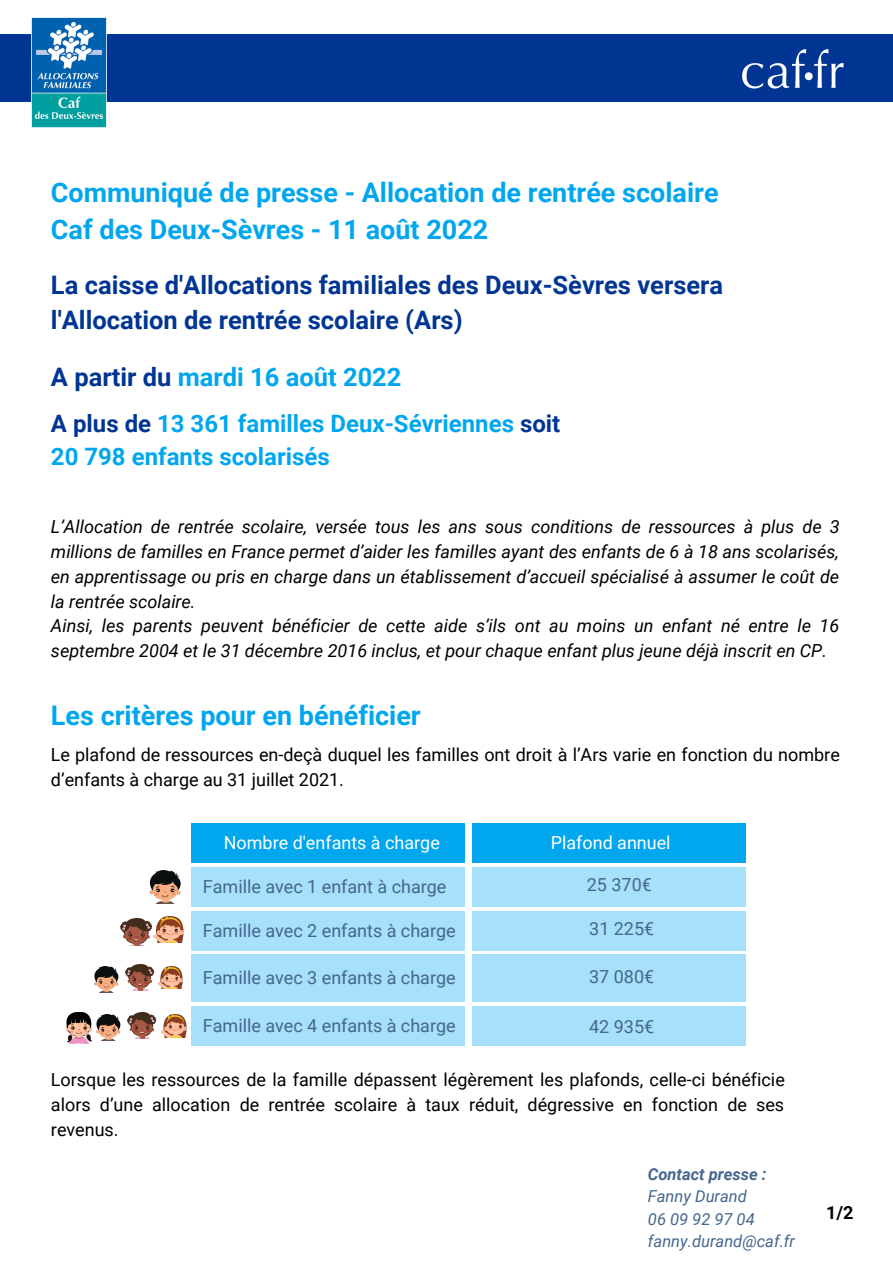
<style>
.page{position:relative;width:893px;height:1264px;background:#fff}
.page>*{position:absolute;margin:0;border:0;box-sizing:border-box;transform-origin:0 0}
.t1{font:700 27px/37px "Roboto";color:#00a6ee}
.t2{font:700 25.5px/34.8px "Roboto";color:#013593}
.t3{font:700 25.5px "Roboto";color:#00a6ee}
.t4{font:700 24px/32.5px "Roboto";color:#00a6ee}
.t5{font:italic 18px/24.8px "Roboto";color:#000}
.t6{font:18px/24.8px "Roboto";color:#000}
.t7{font:18px "Roboto";color:#45668e}
.t8{font:18px "Roboto";color:#fff}
.t9{font:700 18px "Roboto";color:#000}
.t10{font:italic 16.5px/22.5px "Roboto";color:#45668e}
.t11{font:italic 700 16.5px "Roboto";color:#45668e}
.s1{color:#013593}
</style>
<div class="page">
<div style="left:191px;top:823px;width:273px;height:39px;background:#00a6ee"></div>
<div style="left:191px;top:867px;width:273px;height:40px;background:#a6e0f9"></div>
<div style="left:191px;top:911px;width:273px;height:39px;background:#a6e0f9"></div>
<div style="left:191px;top:954px;width:273px;height:47px;background:#a6e0f9"></div>
<div style="left:191px;top:1006px;width:273px;height:39px;background:#a6e0f9"></div>
<div style="left:472px;top:823px;width:273px;height:39px;background:#00a6ee"></div>
<div style="left:472px;top:867px;width:273px;height:40px;background:#a7e0f9"></div>
<div style="left:472px;top:911px;width:273px;height:39px;background:#a6e0f9"></div>
<div style="left:472px;top:954px;width:273px;height:47px;background:#a6e0f9"></div>
<div style="left:472px;top:1006px;width:273px;height:39px;background:#a6e0f9"></div>
<img style="left:149px;top:871px;width:32px;height:32px">
<img style="left:154px;top:916px;width:29px;height:26px">
<img style="left:120px;top:918px;width:33px;height:27px">
<img style="left:94px;top:966px;width:25px;height:26px">
<img style="left:158px;top:966px;width:25px;height:22px">
<img style="left:125px;top:964px;width:29px;height:26px">
<img style="left:96px;top:1014px;width:25px;height:26px">
<img style="left:161px;top:1014px;width:25px;height:23px">
<img style="left:127px;top:1012px;width:30px;height:26px">
<img style="left:66px;top:1012px;width:25px;height:31px">
<div style="left:0;top:35px;width:892px;height:67px;background:#013593"></div>
<img style="left:31px;top:17px;width:75px;height:110px">
<img style="left:742px;top:49px;width:102px;height:40px">
<h1 class="t1" style="left:51px;top:174px;width:669px">Communiqué de presse - Allocation de rentrée scolaire<br>Caf des Deux-Sèvres - 11 août 2022</h1>
<h2 class="t2" style="left:51px;top:268px;width:673px">La caisse d'Allocations familiales des Deux-Sèvres versera l'Allocation de rentrée scolaire (Ars)</h2>
<h2 class="t3" style="left:51px;top:362px;width:352px"><span class="s1">A partir du</span> mardi 16 août 2022</h2>
<h3 class="t4" style="left:51px;top:407px;width:511px"><span class="s1">A plus de</span> 13 361 familles Deux-Sévriennes <span class="s1">soit<br></span>20 798 enfants scolarisés</h3>
<p class="t5" style="left:51px;top:515px;width:790px">L’Allocation de rentrée scolaire, versée tous les ans sous conditions de ressources à plus de 3 millions de familles en France permet d’aider les familles ayant des enfants de 6 à 18 ans scolarisés, en apprentissage ou pris en charge dans un établissement d’accueil spécialisé à assumer le coût de la rentrée scolaire.<br>Ainsi, les parents peuvent bénéficier de cette aide s’ils ont au moins un enfant né entre le 16 septembre 2004 et le 31 décembre 2016 inclus, et pour chaque enfant plus jeune déjà inscrit en CP.</p>
<h1 class="t1" style="left:51px;top:697px;width:371px">Les critères pour en bénéficier</h1>
<p class="t6" style="left:51px;top:742px;width:790px">Le plafond de ressources en-deçà duquel les familles ont droit à l’Ars varie en fonction du nombre d’enfants à charge au 31 juillet 2021.</p>
<p class="t8" style="left:550px;top:832px;width:121px">Plafond annuel</p>
<p class="t7" style="left:587px;top:874px;width:66px">25 370€</p>
<p class="t7" style="left:589px;top:917px;width:66px">31 225€</p>
<p class="t7" style="left:589px;top:966px;width:66px">37 080€</p>
<p class="t7" style="left:589px;top:1016px;width:66px">42 935€</p>
<p class="t6" style="left:51px;top:1067px;width:735px;text-align:justify">Lorsque les ressources de la famille dépassent légèrement les plafonds, celle-ci bénéficie alors d’une allocation de rentrée scolaire à taux réduit, dégressive en fonction de ses revenus.</p>
<p class="t8" style="left:224px;top:832px;width:218px">Nombre d'enfants à charge</p>
<p class="t7" style="left:203px;top:876px;width:245px">Famille avec 1 enfant à charge</p>
<p class="t7" style="left:203px;top:920px;width:254px">Famille avec 2 enfants à charge</p>
<p class="t7" style="left:203px;top:967px;width:254px">Famille avec 3 enfants à charge</p>
<p class="t7" style="left:203px;top:1015px;width:254px">Famille avec 4 enfants à charge</p>
<p class="t11" style="left:648px;top:1164px;width:120px">Contact presse :</p>
<p class="t10" style="left:648px;top:1185px;width:149px">Fanny Durand<br>06 09 92 97 04 fanny.durand@caf.fr</p>
<p class="t9" style="left:826px;top:1202px;width:29px">1/2</p>
</div>
